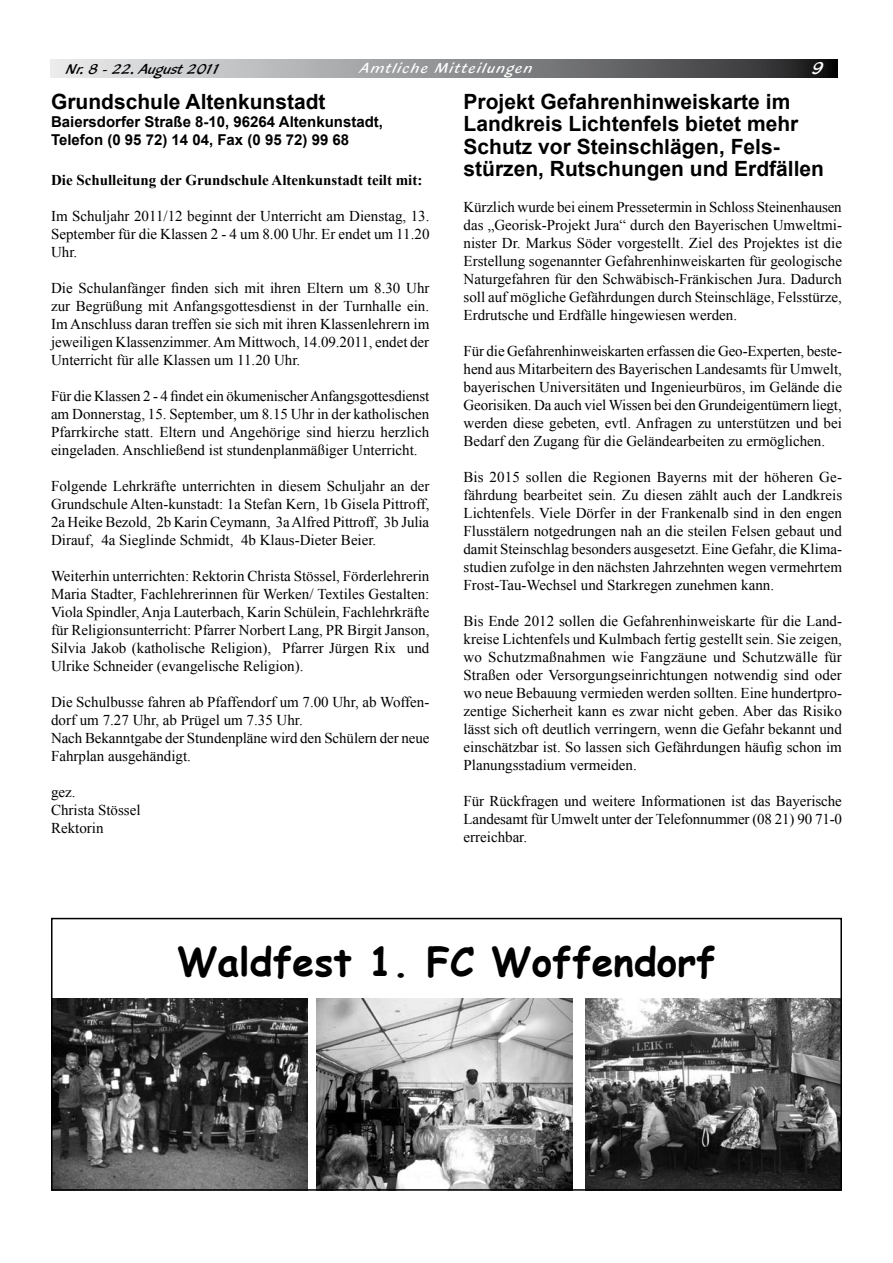
<style>
.page{position:relative;width:893px;height:1263px;background:#fff}
.page>*{position:absolute;margin:0;border:0;box-sizing:border-box;transform-origin:0 0}
.t1{font:700 39px "Comic Sans MS";color:#000}
.t2{font:700 21px/22.5px "Arial";color:#000}
.t3{font:18px "Blacklight D";color:#fff}
.t4{font:15px/18px "Times New Roman";color:#000;text-align:justify}
.t5{font:700 15px/18px "Arial";color:#000}
.t6{font:700 15px "Times New Roman";color:#000}
.t7{font:15px "Blacklight D";letter-spacing:.1em;color:#fff}
.t8{font:15px "Blacklight D";color:#000}
</style>
<div class="page">
<svg style="left:50px;top:60px;width:788px;height:18px;background:#8c8d8e"></svg>
<img style="left:585px;top:998px;width:254px;height:190px">
<img style="left:317px;top:998px;width:255px;height:190px">
<img style="left:54px;top:998px;width:253px;height:190px">
<div style="left:51px;top:918px;width:791px;height:273px;border:2px solid #000"></div>
<p class="t8" style="left:67px;top:60px;width:156px">Nr. 8 - 22. August 2011</p>
<p class="t7" style="left:360px;top:59px;width:174px">Amtliche Mitteilungen</p>
<p class="t3" style="left:812px;top:57px;width:13px">9</p>
<h2 class="t2" style="left:51px;top:91px;width:276px">Grundschule Altenkunstadt</h2>
<p class="t5" style="left:51px;top:113px;width:334px">Baiersdorfer Straße 8-10, 96264 Altenkunstadt,<br>Telefon (0 95 72) 14 04, Fax (0 95 72) 99 68</p>
<p class="t6" style="left:51px;top:170px;width:373px">Die Schulleitung der Grundschule Altenkunstadt teilt mit:</p>
<p class="t4" style="left:51px;top:207px;width:380px">Im Schuljahr 2011/12 beginnt der Unterricht am Dienstag, 13.<br>September für die Klassen 2 - 4 um 8.00 Uhr. Er endet um 11.20<br>Uhr.</p>
<p class="t4" style="left:51px;top:279px;width:380px">Die Schulanfänger finden sich mit ihren Eltern um 8.30 Uhr zur Begrüßung mit Anfangsgottesdienst in der Turnhalle ein.<br>Im Anschluss daran treffen sie sich mit ihren Klassenlehrern im jeweiligen Klassenzimmer. Am Mittwoch, 14.09.2011, endet der Unterricht für alle Klassen um 11.20 Uhr.</p>
<p class="t4" style="left:51px;top:387px;width:380px">Für die Klassen 2 - 4 findet ein ökumenischer Anfangsgottesdienst am Donnerstag, 15. September, um 8.15 Uhr in der katholischen Pfarrkirche statt. Eltern und Angehörige sind hierzu herzlich eingeladen. Anschließend ist stundenplanmäßiger Unterricht.</p>
<p class="t4" style="left:51px;top:477px;width:380px">Folgende Lehrkräfte unterrichten in diesem Schuljahr an der Grundschule Alten-kunstadt: 1a Stefan Kern, 1b Gisela Pittroff, 2a Heike Bezold, 2b Karin Ceymann, 3a Alfred Pittroff, 3b Julia Dirauf, 4a Sieglinde Schmidt, 4b Klaus-Dieter Beier.</p>
<p class="t4" style="left:51px;top:567px;width:380px">Weiterhin unterrichten: Rektorin Christa Stössel, Förderlehrerin Maria Stadter, Fachlehrerinnen für Werken/ Textiles Gestalten:<br>Viola Spindler, Anja Lauterbach, Karin Schülein, Fachlehrkräfte für Religionsunterricht: Pfarrer Norbert Lang, PR Birgit Janson, Silvia Jakob (katholische Religion), Pfarrer Jürgen Rix und Ulrike Schneider (evangelische Religion).</p>
<p class="t4" style="left:51px;top:693px;width:380px;text-align:left">Die Schulbusse fahren ab Pfaffendorf um 7.00 Uhr, ab Woffen&shy;dorf um 7.27 Uhr, ab Prügel um 7.35 Uhr.<br>Nach Bekanntgabe der Stundenpläne wird den Schülern der neue Fahrplan ausgehändigt.</p>
<p class="t4" style="left:51px;top:783px;width:91px;text-align:left">gez.<br>Christa Stössel<br>Rektorin</p>
<h2 class="t2" style="left:463px;top:91px;width:362px">Projekt Gefahrenhinweiskarte im Landkreis Lichtenfels bietet mehr Schutz vor Steinschlägen, Fels&shy;stürzen, Rutschungen und Erdfällen</h2>
<p class="t4" style="left:463px;top:198px;width:380px">Kürzlich wurde bei einem Pressetermin in Schloss Steinenhausen das „Georisk-Projekt Jura“ durch den Bayerischen Umweltmi&shy;nister Dr. Markus Söder vorgestellt. Ziel des Projektes ist die Erstellung sogenannter Gefahrenhinweiskarten für geologische Naturgefahren für den Schwäbisch-Fränkischen Jura. Dadurch soll auf mögliche Gefährdungen durch Steinschläge, Felsstürze, Erdrutsche und Erdfälle hingewiesen werden.</p>
<p class="t4" style="left:463px;top:342px;width:380px">Für die Gefahrenhinweiskarten erfassen die Geo-Experten, beste&shy;hend aus Mitarbeitern des Bayerischen Landesamts für Umwelt, bayerischen Universitäten und Ingenieurbüros, im Gelände die Georisiken. Da auch viel Wissen bei den Grundeigentümern liegt, werden diese gebeten, evtl. Anfragen zu unterstützen und bei Bedarf den Zugang für die Geländearbeiten zu ermöglichen.</p>
<p class="t4" style="left:463px;top:468px;width:380px">Bis 2015 sollen die Regionen Bayerns mit der höheren Ge&shy;fährdung bearbeitet sein. Zu diesen zählt auch der Landkreis Lichtenfels. Viele Dörfer in der Frankenalb sind in den engen Flusstälern notgedrungen nah an die steilen Felsen gebaut und damit Steinschlag besonders ausgesetzt. Eine Gefahr, die Klima&shy;studien zufolge in den nächsten Jahrzehnten wegen vermehrtem Frost-Tau-Wechsel und Starkregen zunehmen kann.</p>
<p class="t4" style="left:463px;top:612px;width:380px">Bis Ende 2012 sollen die Gefahrenhinweiskarte für die Land&shy;kreise Lichtenfels und Kulmbach fertig gestellt sein. Sie zeigen, wo Schutzmaßnahmen wie Fangzäune und Schutzwälle für Straßen oder Versorgungseinrichtungen notwendig sind oder wo neue Bebauung vermieden werden sollten. Eine hundertpro&shy;zentige Sicherheit kann es zwar nicht geben. Aber das Risiko lässt sich oft deutlich verringern, wenn die Gefahr bekannt und einschätzbar ist. So lassen sich Gefährdungen häufig schon im Planungsstadium vermeiden.</p>
<p class="t4" style="left:463px;top:792px;width:380px">Für Rückfragen und weitere Informationen ist das Bayerische Landesamt für Umwelt unter der Telefonnummer (08 21) 90 71-0 erreichbar.</p>
<h1 class="t1" style="left:177px;top:933px;width:540px">Waldfest 1. FC Woffendorf</h1>
</div>
